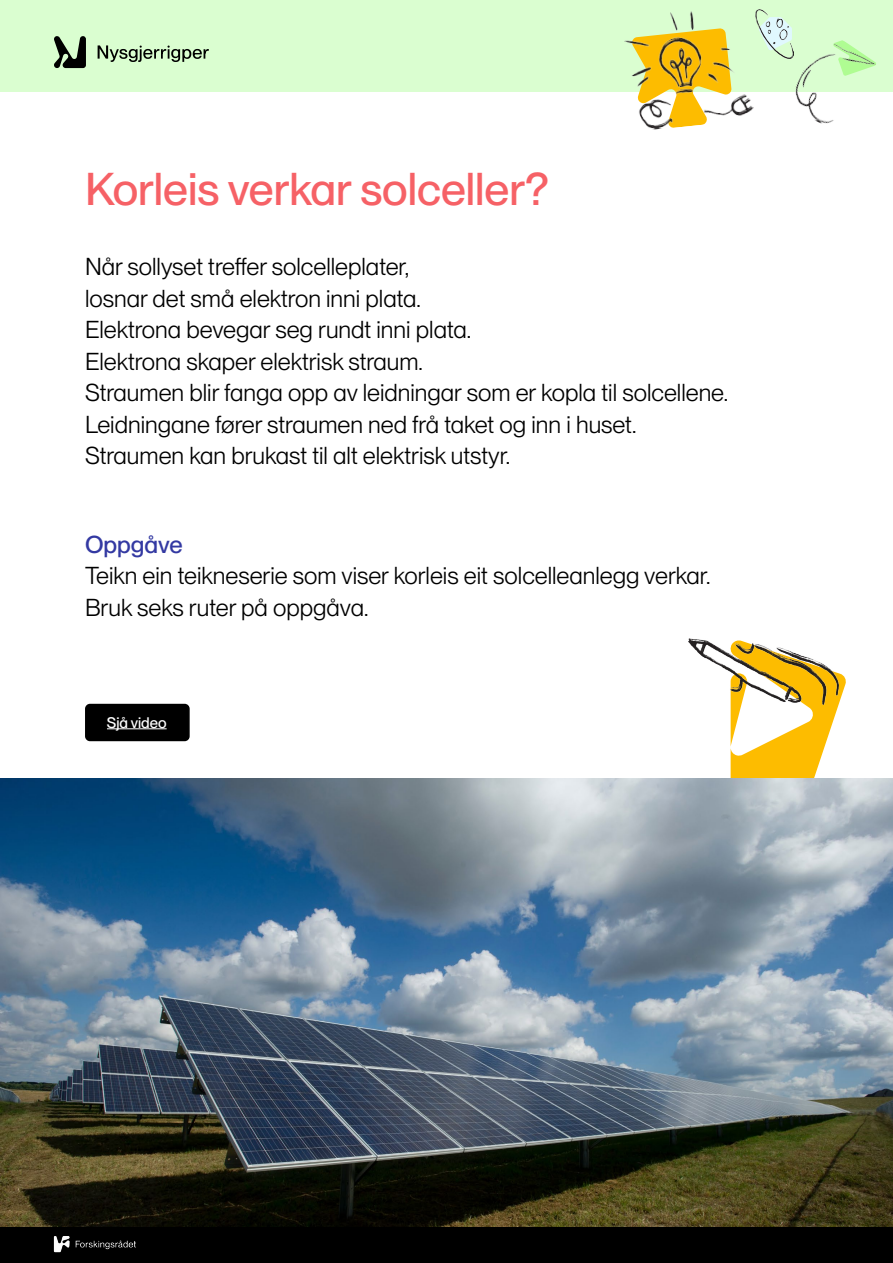
<style>
.page{position:relative;width:893px;height:1263px;background:#fff}
.page>*{position:absolute;margin:0;border:0;box-sizing:border-box;transform-origin:0 0}
.Tittel{font:500 45px "PP Neue Montreal";color:#f66166}
.Brødtekst{font:24px/31.5px "PP Neue Montreal";color:#000}
.Mellomtittel_1{font:500 24px "PP Neue Montreal";color:#3339a2}
.Brødtekst-2{font:500 15px "PP Neue Montreal";color:#fff}
</style>
<div class="page">
<div style="left:0;top:0;width:893px;height:91px;background:#dafed0"></div>
<div style="left:0;top:1225px;width:893px;height:38px;background:#000"></div>
<img style="left:622px;top:11px;width:133px;height:119px">
<img style="left:756px;top:10px;width:36px;height:49px">
<img style="left:786px;top:37px;width:90px;height:87px">
<svg style="left:98px;top:45px;width:111px;height:17px"></svg>
<svg style="left:54px;top:36px;width:32px;height:32px"></svg>
<img style="left:53px;top:1236px;width:83px;height:16px">
<div style="left:86px;top:704px;width:103px;height:36px;background:#000;border-radius:4px"></div>
<hr style="left:107px;top:728px;width:60px;height:1px;background:#fff">
<div style="left:85px;top:704px;width:105px;height:37px;border:2px solid #000;border-radius:4px"></div>
<svg style="left:730px;top:673px;width:116px;height:105px"></svg>
<img style="left:688px;top:639px;width:150px;height:65px">
<img style="left:1px;top:778px;width:891px;height:448px">
<h1 class="Tittel" style="left:85px;top:162px;width:465px">Korleis verkar solceller?</h1>
<p class="Brødtekst" style="left:85px;top:251px;width:326px">Når sollyset treffer solcelleplater,</p>
<p class="Brødtekst" style="left:85px;top:282px;width:337px">losnar det små elektron inni plata.</p>
<p class="Brødtekst" style="left:85px;top:314px;width:388px">Elektrona bevegar seg rundt inni plata.</p>
<p class="Brødtekst" style="left:85px;top:345px;width:339px">Elektrona skaper elektrisk straum.</p>
<p class="Brødtekst" style="left:85px;top:377px;width:645px">Straumen blir fanga opp av leidningar som er kopla til solcellene.</p>
<p class="Brødtekst" style="left:85px;top:408px;width:553px">Leidningane fører straumen ned frå taket og inn i huset.</p>
<p class="Brødtekst" style="left:85px;top:440px;width:427px">Straumen kan brukast til alt elektrisk utstyr.</p>
<h2 class="Mellomtittel_1" style="left:85px;top:530px;width:99px">Oppgåve</h2>
<p class="Brødtekst" style="left:85px;top:560px;width:627px">Teikn ein teikneserie som viser korleis eit solcelleanlegg verkar.<br>Bruk seks ruter på oppgåva.</p>
<p class="Brødtekst-2" style="left:107px;top:714px;width:61px">Sjå video</p>
</div>
